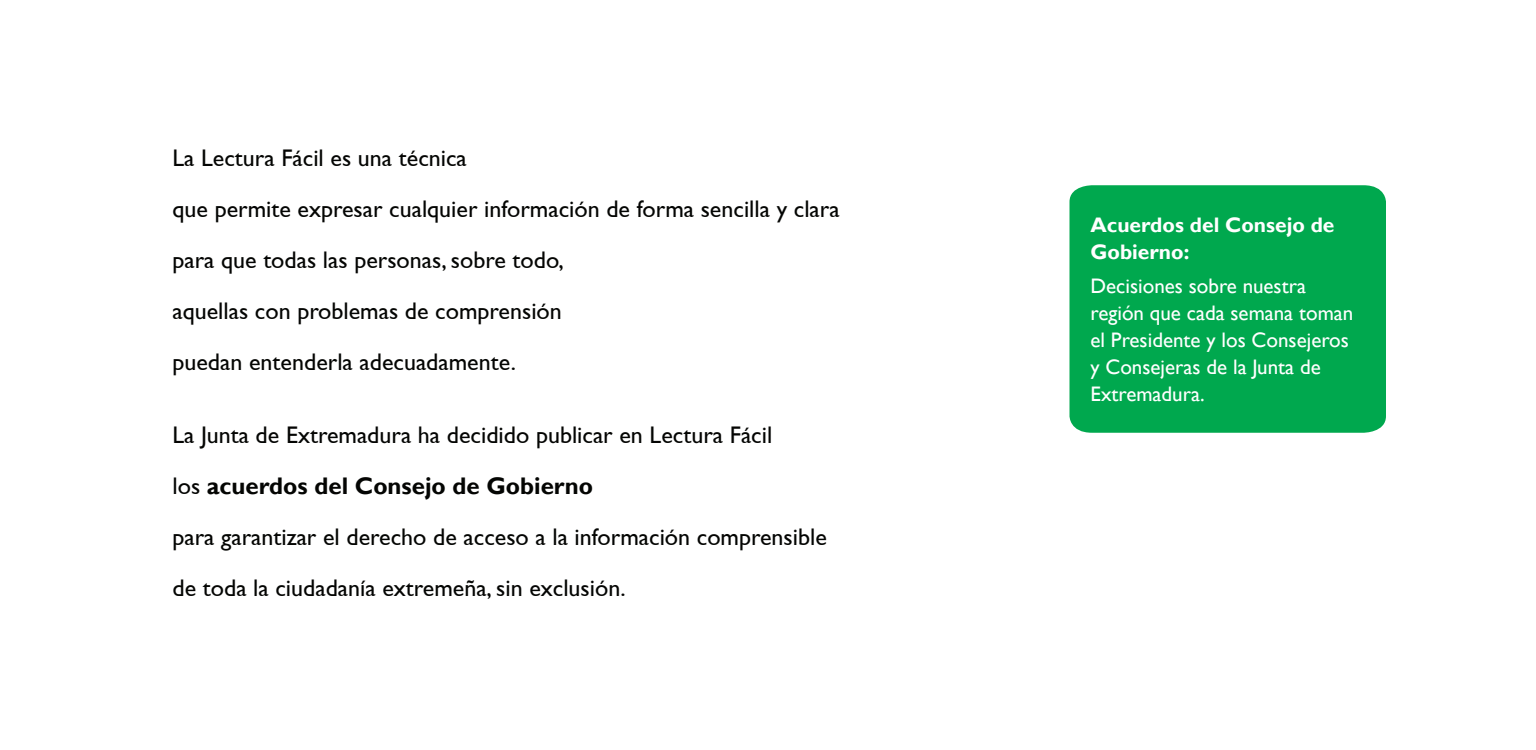
<style>
.page{position:relative;width:1536px;height:750px;background:#fff}
.page>*{position:absolute;margin:0;border:0;box-sizing:border-box;transform-origin:0 0}
.t1{font:24px/51px "Gill Sans";color:#040503}
.t2{font:21px/27px "Gill Sans";color:#fff}
.t3{font:700 21px/27px "Gill Sans";color:#fff}
.s1{font-weight:700}
</style>
<div class="page">
<div style="left:1070px;top:185px;width:316px;height:248px;background:#00a84e"></div>
<p class="t1" style="left:172px;top:132px;width:669px">La Lectura Fácil es una técnica<br>que permite expresar cualquier información de forma sencilla y clara para que todas las personas, sobre todo,<br>aquellas con problemas de comprensión<br>puedan entenderla adecuadamente.</p>
<p class="t1" style="left:172px;top:410px;width:656px">La Junta de Extremadura ha decidido publicar en Lectura Fácil<br>los <span class="s1">acuerdos del Consejo de Gobierno<br></span>para garantizar el derecho de acceso a la información comprensible de toda la ciudadanía extremeña, sin exclusión.</p>
<p class="t3" style="left:1090px;top:211px;width:246px">Acuerdos del Consejo de<br>Gobierno:</p>
<p class="t2" style="left:1090px;top:273px;width:264px">Decisiones sobre nuestra región que cada semana toman el Presidente y los Consejeros y Consejeras de la Junta de<br>Extremadura.</p>
</div>
